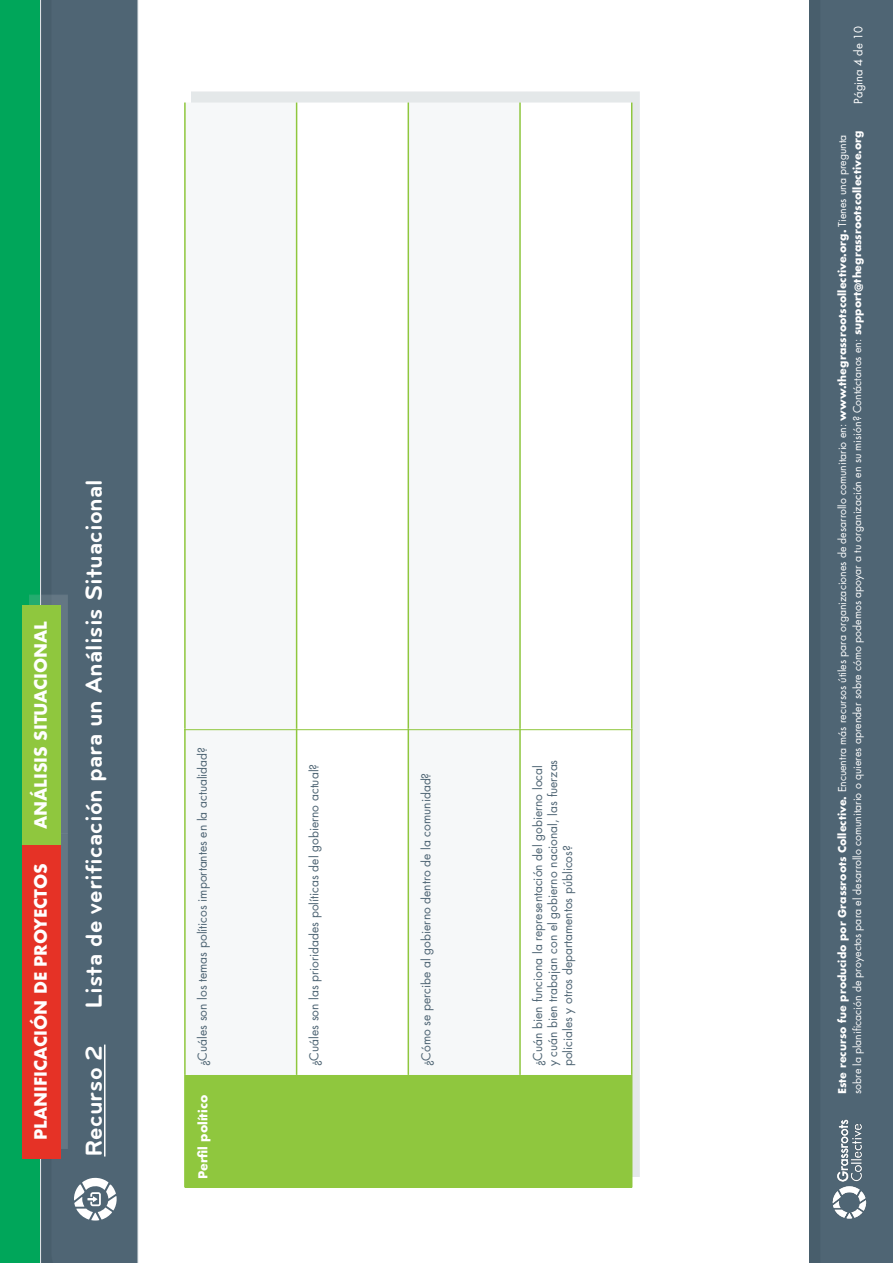
<style>
.page{position:relative;width:893px;height:1263px;background:#fff}
.page>*{position:absolute;margin:0;border:0;box-sizing:border-box;transform-origin:0 0}
.t1{font:700 24px "Bryant";color:#fff}
.t2{font:700 16.5px "Futura";letter-spacing:-.005em;color:#fff}
.t3{font:12px/15px "Futura";color:#4f6574}
.t4{font:700 12px "Futura";color:#fff}
.t5{font:11.25px "Futura";color:#fff}
.t6{font:10.5px/15px "Futura";color:#fff}
.s1{font-weight:700}
</style>
<div class="page">
<div style="left:37px;top:0;width:102px;height:1263px;background:#4f6574"></div>
<div style="left:0;top:0;width:40px;height:1263px;background:#00a65a"></div>
<div style="left:807px;top:0;width:86px;height:1263px;background:#4f6574"></div>
<hr style="left:104px;top:1044px;width:2px;height:112px;background:#fff">
<img style="left:832px;top:1119px;width:34px;height:100px">
<svg style="left:74px;top:1178px;width:43px;height:42px"></svg>
<div style="left:191px;top:92px;width:448px;height:1085px;background:#bcc5c9;opacity:.4"></div>
<div style="left:185px;top:1075px;width:447px;height:112px;background:#8fc73e"></div>
<div style="left:186px;top:103px;width:110px;height:972px;background:#f6f8f9"></div>
<svg style="left:297px;top:103px;width:334px;height:972px"></svg>
<hr style="left:184px;top:1075px;width:2px;height:112px;background:#8fc73e">
<hr style="left:184px;top:728px;width:2px;height:347px;background:#8fc73e">
<hr style="left:184px;top:103px;width:2px;height:625px;background:#8fc73e">
<hr style="left:296px;top:728px;width:1px;height:347px;background:#8fc73e">
<hr style="left:296px;top:103px;width:1px;height:625px;background:#8fc73e">
<hr style="left:408px;top:728px;width:1px;height:347px;background:#8fc73e">
<hr style="left:408px;top:103px;width:1px;height:625px;background:#8fc73e">
<hr style="left:519px;top:728px;width:2px;height:347px;background:#8fc73e">
<hr style="left:519px;top:103px;width:2px;height:625px;background:#8fc73e">
<hr style="left:631px;top:728px;width:1px;height:347px;background:#8fc73e">
<hr style="left:631px;top:103px;width:1px;height:625px;background:#8fc73e">
<hr style="left:184px;top:729px;width:448px;height:1px;background:#8fc73e">
<div style="left:29px;top:833px;width:38px;height:315px;background:#bcc5c9;opacity:.2"></div>
<div style="left:22px;top:844px;width:38px;height:315px;background:#e53226"></div>
<div style="left:29px;top:594px;width:38px;height:240px;background:#bcc5c9;opacity:.2"></div>
<div style="left:22px;top:605px;width:38px;height:239px;background:#8fc73e"></div>
<h2 class="t2" style="left:29px;top:829px;width:210px;rotate:-90deg">ANÁLISIS SITUACIONAL</h2>
<h2 class="t2" style="left:29px;top:1140px;width:278px;rotate:-90deg">PLANIFICACIÓN DE PROYECTOS</h2>
<h1 class="t1" style="left:80px;top:1008px;width:531px;rotate:-90deg">Lista de verificación para un Análisis Situacional</h1>
<h1 class="t1" style="left:80px;top:1156px;width:113px;rotate:-90deg">Recurso 2</h1>
<p class="t3" style="left:195px;top:1066px;width:321px;rotate:-90deg">¿Cuáles son los temas políticos importantes en la actualidad?</p>
<p class="t4" style="left:194px;top:1179px;width:85px;rotate:-90deg">Perfil político</p>
<p class="t3" style="left:307px;top:1066px;width:304px;rotate:-90deg">¿Cuáles son las prioridades políticas del gobierno actual?</p>
<p class="t3" style="left:419px;top:1066px;width:295px;rotate:-90deg">¿Cómo se percibe al gobierno dentro de la comunidad?</p>
<p class="t3" style="left:530px;top:1066px;width:308px;rotate:-90deg">¿Cuán bien funciona la representación del gobierno local y cuán bien trabajan con el gobierno nacional, las fuerzas policiales y otros departamentos públicos?</p>
<p class="t5" style="left:851px;top:103px;width:79px;rotate:-90deg">Página 4 de 10</p>
<p class="t6" style="left:835px;top:1094px;width:965px;rotate:-90deg"><span class="s1">Este recurso fue producido por Grassroots Collective.</span> Encuentra más recursos útiles para organizaciones de desarrollo comunitario en: <span class="s1">www.thegrassrootscollective.org.</span> Tienes una pregunta sobre la planificación de proyectos para el desarrollo comunitario o quieres aprender sobre cómo podemos apoyar a tu organización en su misión? Contáctanos en: <span class="s1">support@thegrassrootscollective.org</span></p>
</div>
